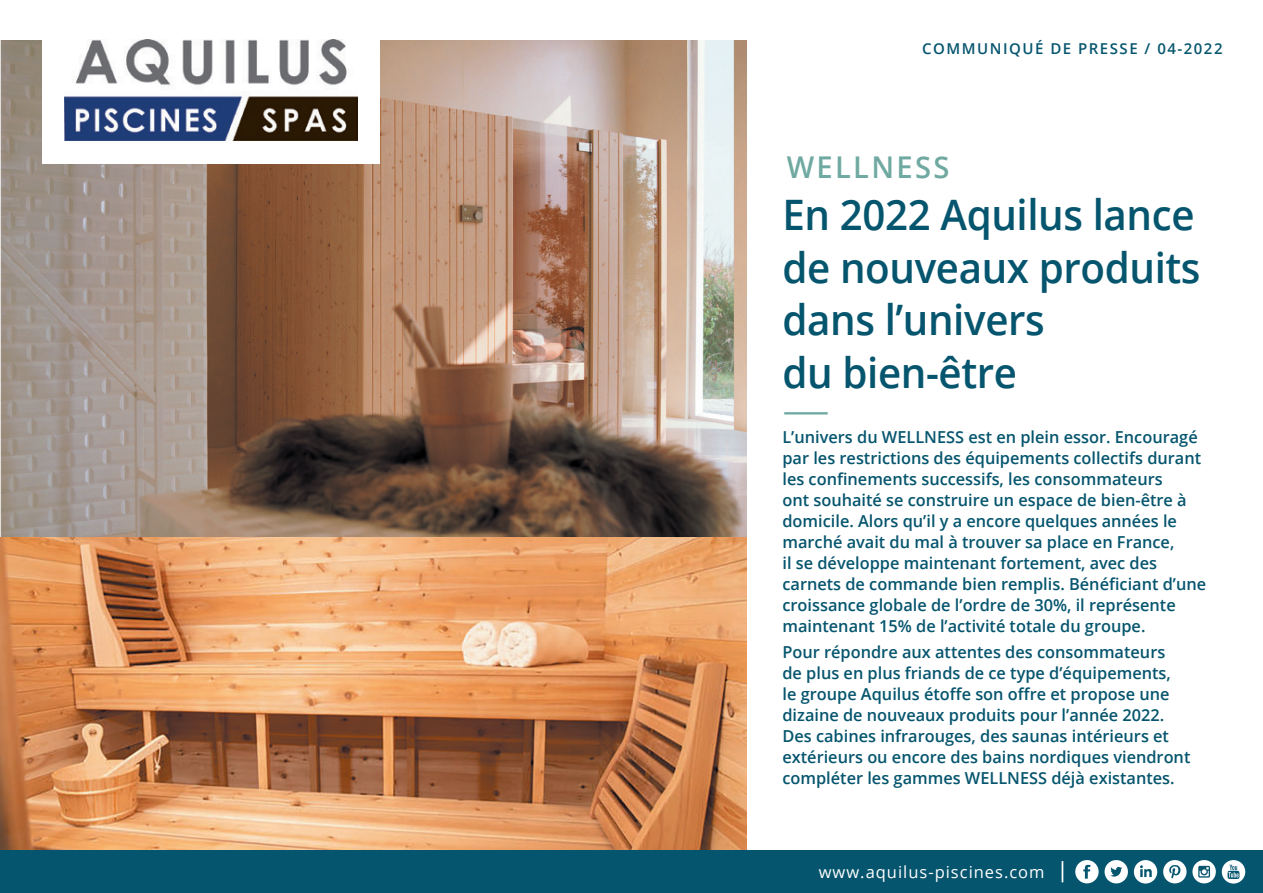
<style>
.page{position:relative;width:1263px;height:893px;background:#fff}
.page>*{position:absolute;margin:0;border:0;box-sizing:border-box;transform-origin:0 0}
.t1{font:600 42px/52.5px "Open Sans";letter-spacing:-.01em;color:#06556e;scale:.96 1}
.t2{font:31.5px "Open Sans";color:#70a9a1;scale:1.5 1}
.t3{font:600 30px "Open Sans";letter-spacing:.08em;color:#70a9a1}
.t4{font:600 16.5px/21px "Open Sans";color:#06556e}
.t5{font:16.5px "Open Sans";letter-spacing:.06em;color:#fff}
.t6{font:600 15px "Open Sans";letter-spacing:.1em;color:#06556e}
</style>
<div class="page">
<img style="left:0;top:40px;width:746px;height:497px">
<svg style="left:0;top:537px;width:746px;height:313px;background:#d39160"></svg>
<div style="left:0;top:850px;width:1263px;height:43px;background:#06556e"></div>
<hr style="left:1061px;top:861px;width:2px;height:21px;background:#fff">
<svg style="left:1075px;top:860px;width:23px;height:23px"></svg>
<svg style="left:1104px;top:860px;width:24px;height:23px"></svg>
<svg style="left:1163px;top:860px;width:23px;height:23px"></svg>
<svg style="left:1192px;top:860px;width:24px;height:23px"></svg>
<svg style="left:1222px;top:860px;width:23px;height:23px"></svg>
<svg style="left:1134px;top:860px;width:23px;height:23px"></svg>
<div style="left:43px;top:16px;width:337px;height:148px;background:#fff"></div>
<img style="left:65px;top:39px;width:293px;height:102px">
<p class="t6" style="left:922px;top:38px;width:302px">COMMUNIQUÉ DE PRESSE / 04-2022</p>
<p class="t3" style="left:787px;top:147px;width:164px">WELLNESS</p>
<p class="t1" style="left:782px;top:188px;width:437px">En 2022 Aquilus lance de nouveaux produits dans l’univers<br>du bien-être</p>
<p class="t2" style="left:782px;top:389px;width:33px">—</p>
<p class="t4" style="left:782px;top:427px;width:425px">L’univers du WELLNESS est en plein essor. Encouragé par les restrictions des équipements collectifs durant les confinements successifs, les consommateurs<br>ont souhaité se construire un espace de bien-être à domicile. Alors qu’il y a encore quelques années le marché avait du mal à trouver sa place en France,<br>il se développe maintenant fortement, avec des carnets de commande bien remplis. Bénéficiant d’une croissance globale de l’ordre de 30%, il représente maintenant 15% de l’activité totale du groupe.</p>
<p class="t4" style="left:782px;top:641px;width:409px">Pour répondre aux attentes des consommateurs<br>de plus en plus friands de ce type d’équipements,<br>le groupe Aquilus étoffe son offre et propose une dizaine de nouveaux produits pour l’année 2022.<br>Des cabines infrarouges, des saunas intérieurs et extérieurs ou encore des bains nordiques viendront compléter les gammes WELLNESS déjà existantes.</p>
<p class="t5" style="left:819px;top:861px;width:227px">www.aquilus-piscines.com</p>
</div>
